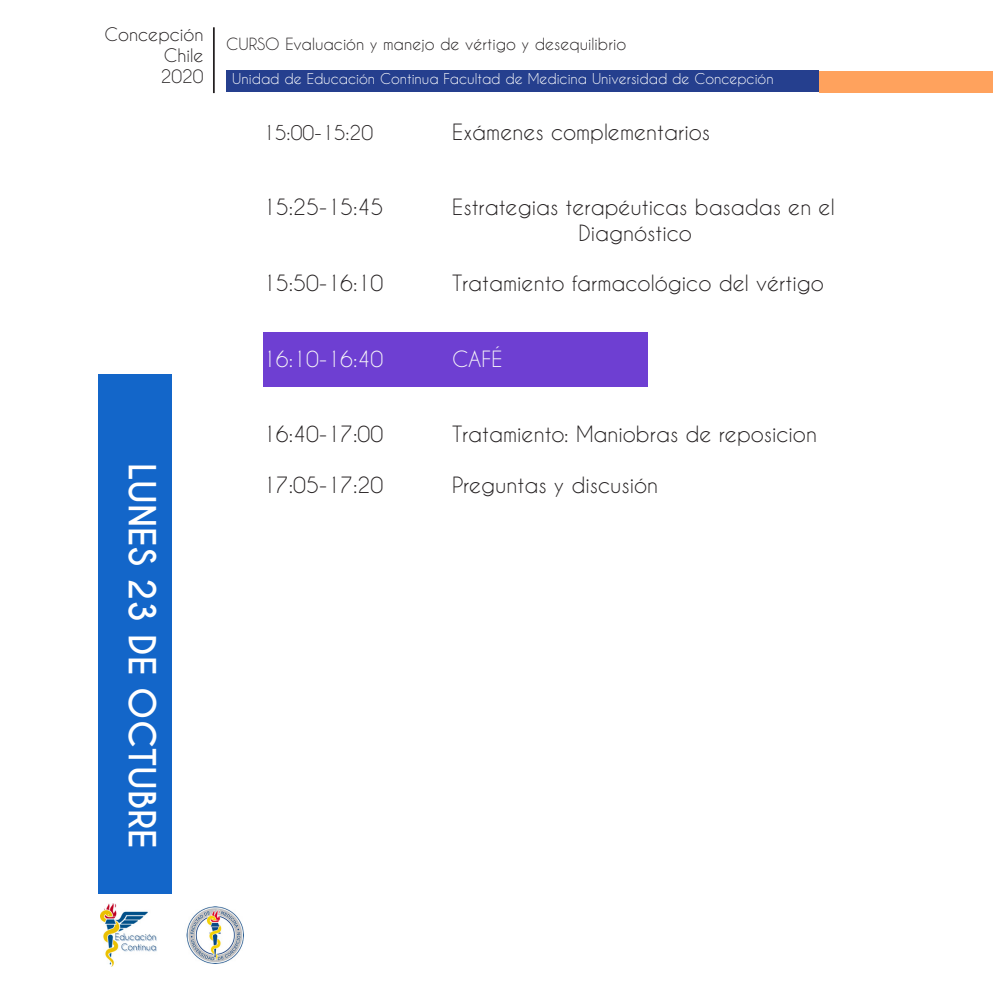
<style>
.page{position:relative;width:993px;height:993px;background:#fff}
.page>*{position:absolute;margin:0;border:0;box-sizing:border-box;transform-origin:0 0}
.t1{font:700 35px "Caviar Dreams";color:#fff}
.t2{font:21px/25.2px "Caviar Dreams";color:#231f20}
.t3{font:21px "Caviar Dreams";color:#f7f7f8}
.t4{font:19.25px "Caviar Dreams";color:#231f20}
.t5{font:17.5px/21px "Caviar Dreams";color:#231f20;text-align:justify}
.t6{font:15.75px "Caviar Dreams";color:#231f20}
.t7{font:14px "Caviar Dreams";color:#fff}
</style>
<div class="page">
<hr style="left:213px;top:27px;width:2px;height:66px;background:#231f20">
<div style="left:226px;top:70px;width:592px;height:22px;background:#253f8e"></div>
<div style="left:818px;top:71px;width:174px;height:21px;background:#ffa25d"></div>
<img style="left:101px;top:903px;width:142px;height:63px">
<div style="left:263px;top:332px;width:384px;height:55px;background:#6e3fd2"></div>
<div style="left:98px;top:374px;width:74px;height:519px;background:#1366c9"></div>
<p class="t5" style="left:161px;top:23px;width:44px;text-indent:-56px">Concepción Chile 2020</p>
<p class="t6" style="left:226px;top:35px;width:401px">CURSO Evaluación y manejo de vértigo y desequilibrio</p>
<p class="t7" style="left:232px;top:70px;width:543px">Unidad de Educación Continua Facultad de Medicina Universidad de Concepción</p>
<p class="t4" style="left:263px;top:121px;width:111px">15:00-15:20</p>
<p class="t2" style="left:452px;top:119px;width:259px">Exámenes complementarios</p>
<p class="t2" style="left:263px;top:194px;width:121px">15:25-15:45</p>
<p class="t2" style="left:578px;top:194px;width:258px;text-indent:-126px">Estrategias terapéuticas basadas en el<br>Diagnóstico</p>
<p class="t2" style="left:263px;top:270px;width:121px">15:50-16:10</p>
<p class="t2" style="left:452px;top:270px;width:373px">Tratamiento farmacológico del vértigo</p>
<p class="t1" style="left:163px;top:463px;width:386px;rotate:90deg">LUNES 23 DE OCTUBRE</p>
<p class="t3" style="left:263px;top:346px;width:121px">16:10-16:40</p>
<p class="t3" style="left:452px;top:346px;width:52px">CAFÉ</p>
<p class="t2" style="left:263px;top:421px;width:121px">16:40-17:00</p>
<p class="t2" style="left:452px;top:421px;width:366px">Tratamiento: Maniobras de reposicion</p>
<p class="t2" style="left:263px;top:471px;width:121px">17:05-17:20</p>
<p class="t2" style="left:452px;top:471px;width:207px">Preguntas y discusión</p>
</div>
